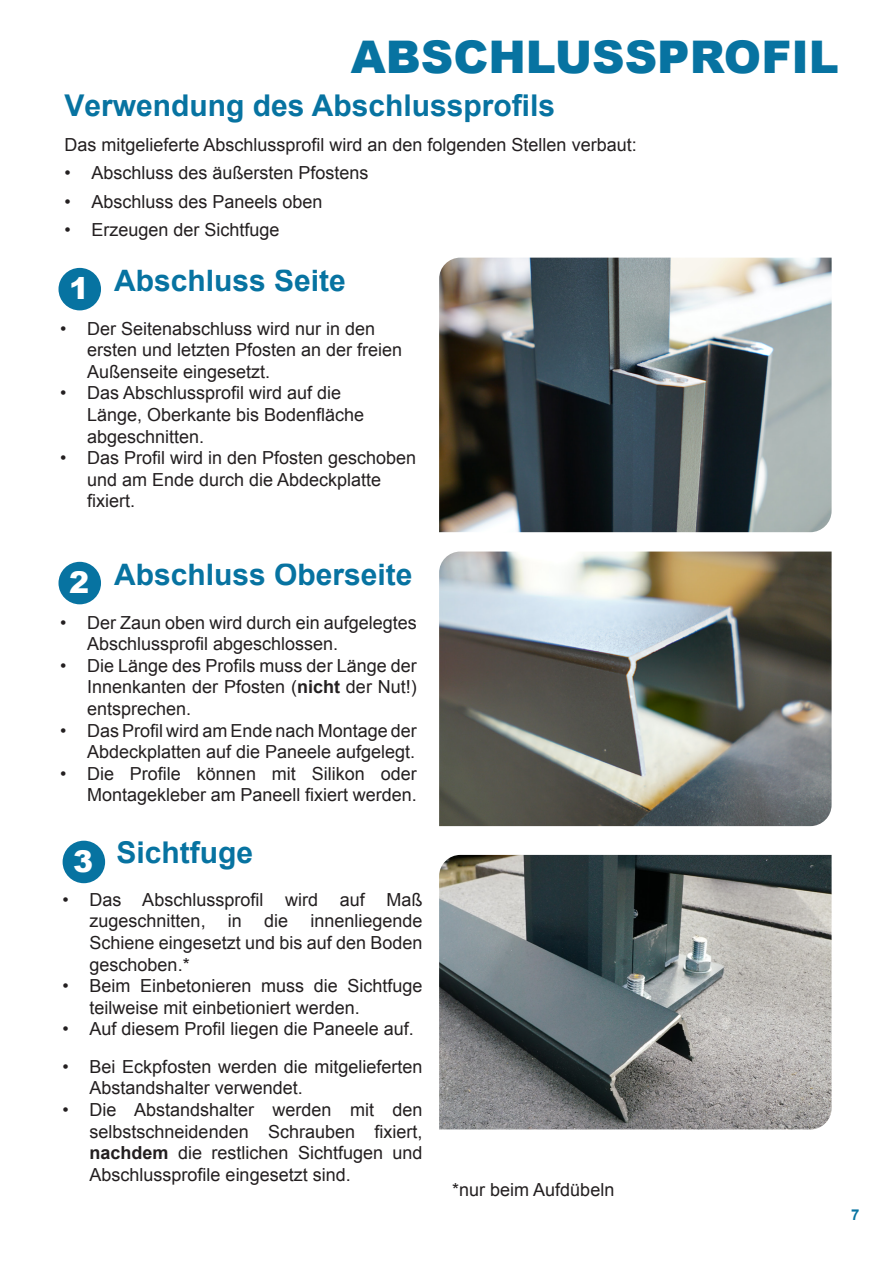
<style>
.page{position:relative;width:893px;height:1263px;background:#fff}
.page>*{position:absolute;margin:0;border:0;box-sizing:border-box;transform-origin:0 0}
.Überschrift{font:900 45px "Arial";color:#0773a1}
.t1{font:700 30px "Arial";color:#0773a1}
.t2{font:900 30px "Arial";color:#fff}
.t3{font:18px/21.6px "Arial";color:#231f20}
.Textüberschrift{font:700 15px "Arial";color:#0773a1}
.s1{font-style:inherit}
.s2{font-weight:700}
</style>
<div class="page">
<img style="left:439px;top:258px;width:393px;height:274px">
<div style="left:59px;top:268px;width:42px;height:42px;background:#0773a1;border-radius:50%"></div>
<img style="left:439px;top:551px;width:393px;height:275px">
<div style="left:59px;top:562px;width:42px;height:42px;background:#0773a1;border-radius:50%"></div>
<img style="left:439px;top:855px;width:393px;height:274px">
<div style="left:63px;top:841px;width:42px;height:42px;background:#0773a1;border-radius:50%"></div>
<p class="Überschrift" style="left:351px;top:24px;width:490px">ABSCHLUSSPROFIL</p>
<p class="t1" style="left:64px;top:86px;width:492px"><span class="s1">V</span>erwendung des Abschlussprofils</p>
<p class="t3" style="left:64px;top:134px;width:574px">Das mitgelieferte Abschlussprofil wird an den folgenden Stellen verbaut:</p>
<p class="t3" style="left:64px;top:162px;width:306px">• Abschluss des äußersten Pfostens</p>
<p class="t3" style="left:64px;top:191px;width:260px">• Abschluss des Paneels oben</p>
<p class="t3" style="left:64px;top:219px;width:217px">• Erzeugen der Sichtfuge</p>
<p class="t1" style="left:114px;top:261px;width:233px">Abschluss Seite</p>
<p class="t3" style="left:87px;top:318px;width:317px;text-indent:-27px">• Der Seitenabschluss wird nur in den ersten und letzten Pfosten an der freien<br>Außenseite eingesetzt.</p>
<p class="t3" style="left:87px;top:382px;width:279px;text-indent:-27px">• Das Abschlussprofil wird auf die<br>Länge, Oberkante bis Bodenfläche abgeschnitten.</p>
<p class="t3" style="left:87px;top:447px;width:331px;text-indent:-27px">• Das Profil wird in den Pfosten geschoben und am Ende durch die Abdeckplatte fixiert.</p>
<p class="t2" style="left:69px;top:267px;width:22px">1</p>
<p class="t1" style="left:114px;top:555px;width:300px">Abschluss Oberseite</p>
<p class="t3" style="left:87px;top:612px;width:331px;text-indent:-27px">• Der Zaun oben wird durch ein aufgelegtes<br>Abschlussprofil abgeschlossen.</p>
<p class="t3" style="left:87px;top:655px;width:331px;text-align:justify;text-indent:-27px">• Die Länge des Profils muss der Länge der Innenkanten der Pfosten (<span class="s2">nicht</span> der Nut!) entsprechen.</p>
<p class="t3" style="left:60px;top:720px;width:358px;text-align:right">• Das Profil wird am Ende nach Montage der<br>Abdeckplatten auf die Paneele aufgelegt.</p>
<p class="t3" style="left:60px;top:763px;width:358px;text-align:right">• Die Profile können mit Silikon oder<br>Montagekleber am Paneell fixiert werden.</p>
<p class="t2" style="left:69px;top:561px;width:22px">2</p>
<p class="t1" style="left:117px;top:832px;width:138px">Sichtfuge</p>
<p class="t3" style="left:90px;top:889px;width:334px;text-align:justify;text-indent:-27px">• Das Abschlussprofil wird auf Maß zugeschnitten, in die innenliegende Schiene eingesetzt und bis auf den Boden geschoben.*</p>
<p class="t3" style="left:90px;top:975px;width:334px;text-indent:-27px">• Beim Einbetonieren muss die Sichtfuge teilweise mit einbetioniert werden.</p>
<p class="t3" style="left:63px;top:1018px;width:353px">• Auf diesem Profil liegen die Paneele auf.</p>
<p class="t3" style="left:90px;top:1056px;width:334px;text-indent:-27px">• Bei Eckpfosten werden die mitgelieferten<br>Abstandshalter verwendet.</p>
<p class="t3" style="left:90px;top:1099px;width:334px;text-align:justify;text-indent:-27px">• Die Abstandshalter werden mit den selbstschneidenden Schrauben fixiert, <span class="s2">nachdem</span> die restlichen Sichtfugen und Abschlussprofile eingesetzt sind.</p>
<p class="t2" style="left:73px;top:840px;width:22px">3</p>
<p class="t3" style="left:452px;top:1179px;width:164px">*nur beim Aufdübeln</p>
<p class="Textüberschrift" style="left:851px;top:1205px;width:10px">7</p>
</div>
